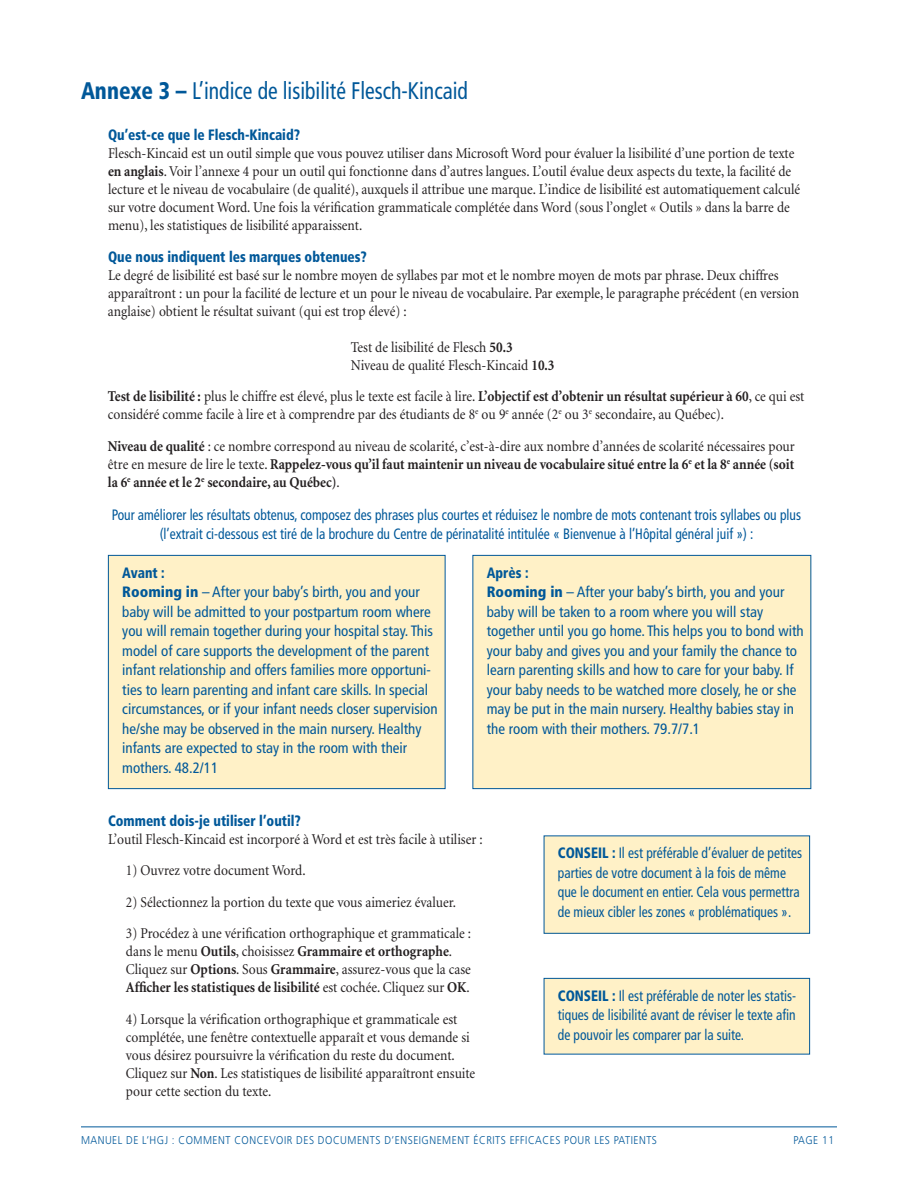
<style>
.page{position:relative;width:918px;height:1188px;background:#fff}
.page>*{position:absolute;margin:0;border:0;box-sizing:border-box;transform-origin:0 0}
.t1{font:condensed 24px "Frutiger";color:#005899;scale:.9 1}
.t2{font:15px/18px "Minion";color:#231f20;scale:.9 1}
.t3{font:condensed 15px/19.5px "Frutiger";color:#005899}
.t4{font:condensed 15px/19.5px "Frutiger";color:#005899;scale:.9 1}
.t5{font:700 15px/18px "Minion";color:#231f20;text-align:justify;scale:.9 1}
.t6{font:900 condensed 15px "Frutiger";color:#005899;scale:.9 1}
.t7{font:300 11.25px "Frutiger";letter-spacing:.05em;color:#005899;scale:.9 1}
.s1{font-weight:900}
.s2{font-weight:700}
.s3{font-weight:400}
</style>
<div class="page">
<hr style="left:81px;top:1126px;width:756px;height:1px;background:#005899">
<div style="left:544px;top:836px;width:266px;height:97px;background:#fff1c7"></div>
<div style="left:544px;top:836px;width:266px;height:98px;border:1px solid #005899"></div>
<div style="left:544px;top:978px;width:266px;height:76px;background:#fff1c7"></div>
<div style="left:544px;top:978px;width:266px;height:76px;border:1px solid #005899"></div>
<div style="left:108px;top:555px;width:337px;height:234px;background:#fff1c7"></div>
<div style="left:108px;top:555px;width:338px;height:234px;border:1px solid #005899"></div>
<div style="left:473px;top:555px;width:338px;height:234px;background:#fff1c7"></div>
<div style="left:472px;top:555px;width:339px;height:234px;border:1px solid #005899"></div>
<h1 class="t1" style="left:81px;top:81px;width:431px"><span class="s1">Annexe 3 –</span> L’indice de lisibilité Flesch-Kincaid</h1>
<p class="t6" style="left:108px;top:129px;width:215px">Qu’est-ce que le Flesch-Kincaid?</p>
<p class="t2" style="left:108px;top:146px;width:771px">Flesch-Kincaid est un outil simple que vous pouvez utiliser dans Microsoft Word pour évaluer la lisibilité d’une portion de texte <span class="s2">en anglais</span>. Voir l’annexe 4 pour un outil qui fonctionne dans d’autres langues. L’outil évalue deux aspects du texte, la facilité de lecture et le niveau de vocabulaire (de qualité), auxquels il attribue une marque. L’indice de lisibilité est automatiquement calculé sur votre document Word. Une fois la vérification grammaticale complétée dans Word (sous l’onglet « Outils » dans la barre de menu), les statistiques de lisibilité apparaissent.</p>
<p class="t6" style="left:108px;top:251px;width:289px">Que nous indiquent les marques obtenues?</p>
<p class="t2" style="left:108px;top:267px;width:770px">Le degré de lisibilité est basé sur le nombre moyen de syllabes par mot et le nombre moyen de mots par phrase. Deux chiffres apparaîtront : un pour la facilité de lecture et un pour le niveau de vocabulaire. Par exemple, le paragraphe précédent (en version anglaise) obtient le résultat suivant (qui est trop élevé) :</p>
<p class="t2" style="left:351px;top:339px;width:228px">Test de lisibilité de Flesch <span class="s2">50.3<br></span>Niveau de qualité Flesch-Kincaid <span class="s2">10.3</span></p>
<p class="t2" style="left:108px;top:389px;width:775px"><span class="s2">Test de lisibilité :</span> plus le chiffre est élevé, plus le texte est facile à lire. <span class="s2">L’objectif est d’obtenir un résultat supérieur à 60</span>, ce qui est considéré comme facile à lire et à comprendre par des étudiants de 8<sup>e</sup> ou 9<sup>e</sup> année (2<sup>e</sup> ou 3<sup>e</sup> secondaire, au Québec).</p>
<p class="t5" style="left:108px;top:438px;width:765px">Niveau de qualité <span class="s3">: ce nombre correspond au niveau de scolarité, c’est-à-dire aux nombre d’années de scolarité nécessaires pour être en mesure de lire le texte.</span> Rappelez-vous qu’il faut maintenir un niveau de vocabulaire situé entre la 6<sup>e</sup> et la 8<sup>e</sup> année (soit la 6<sup>e</sup> année et le 2<sup>e</sup> secondaire, au Québec)<span class="s3">.</span></p>
<p class="t4" style="left:112px;top:506px;width:767px;text-align:center">Pour améliorer les résultats obtenus, composez des phrases plus courtes et réduisez le nombre de mots contenant trois syllabes ou plus (l’extrait ci-dessous est tiré de la brochure du Centre de périnatalité intitulée « Bienvenue à l’Hôpital général juif ») :</p>
<p class="t3" style="left:122px;top:564px;width:317px"><span class="s1">Avant :<br>Rooming in</span> – After your baby’s birth, you and your baby will be admitted to your postpartum room where you will remain together during your hospital stay. This model of care supports the development of the parent infant relationship and offers families more opportuni&shy;ties to learn parenting and infant care skills. In special circumstances, or if your infant needs closer supervision he/she may be observed in the main nursery. Healthy infants are expected to stay in the room with their mothers. 48.2/11</p>
<p class="t3" style="left:487px;top:564px;width:318px"><span class="s1">Après :<br>Rooming in</span> – After your baby’s birth, you and your baby will be taken to a room where you will stay together until you go home. This helps you to bond with your baby and gives you and your family the chance to learn parenting skills and how to care for your baby. If your baby needs to be watched more closely, he or she may be put in the main nursery. Healthy babies stay in the room with their mothers. 79.7/7.1</p>
<p class="t6" style="left:108px;top:815px;width:216px">Comment dois-je utiliser l’outil?</p>
<p class="t2" style="left:108px;top:831px;width:418px">L’outil Flesch-Kincaid est incorporé à Word et est très facile à utiliser :</p>
<p class="t2" style="left:126px;top:863px;width:201px">1) Ouvrez votre document Word.</p>
<p class="t2" style="left:126px;top:894px;width:368px">2) Sélectionnez la portion du texte que vous aimeriez évaluer.</p>
<p class="t2" style="left:126px;top:926px;width:385px">3) Procédez à une vérification orthographique et grammaticale : dans le menu <span class="s2">Outils</span>, choisissez <span class="s2">Grammaire et orthographe</span>.<br>Cliquez sur <span class="s2">Options</span>. Sous <span class="s2">Grammaire</span>, assurez-vous que la case <span class="s2">Afficher les statistiques de lisibilité</span> est cochée. Cliquez sur <span class="s2">OK</span>.</p>
<p class="t2" style="left:126px;top:1011px;width:390px">4) Lorsque la vérification orthographique et grammaticale est complétée, une fenêtre contextuelle apparaît et vous demande si vous désirez poursuivre la vérification du reste du document.<br>Cliquez sur <span class="s2">Non</span>. Les statistiques de lisibilité apparaîtront ensuite pour cette section du texte.</p>
<p class="t4" style="left:558px;top:845px;width:273px"><span class="s1">CONSEIL :</span> Il est préférable d’évaluer de petites parties de votre document à la fois de même que le document en entier. Cela vous permettra de mieux cibler les zones « problématiques ».</p>
<p class="t4" style="left:558px;top:987px;width:266px;text-align:justify"><span class="s1">CONSEIL :</span> Il est préférable de noter les statis&shy;tiques de lisibilité avant de réviser le texte afin de pouvoir les comparer par la suite.</p>
<p class="t7" style="left:81px;top:1135px;width:641px">MANUEL DE L’HGJ : COMMENT CONCEVOIR DES DOCUMENTS D’ENSEIGNEMENT ÉCRITS EFFICACES POUR LES PATIENTS</p>
<p class="t7" style="left:793px;top:1135px;width:47px">PAGE 11</p>
</div>
